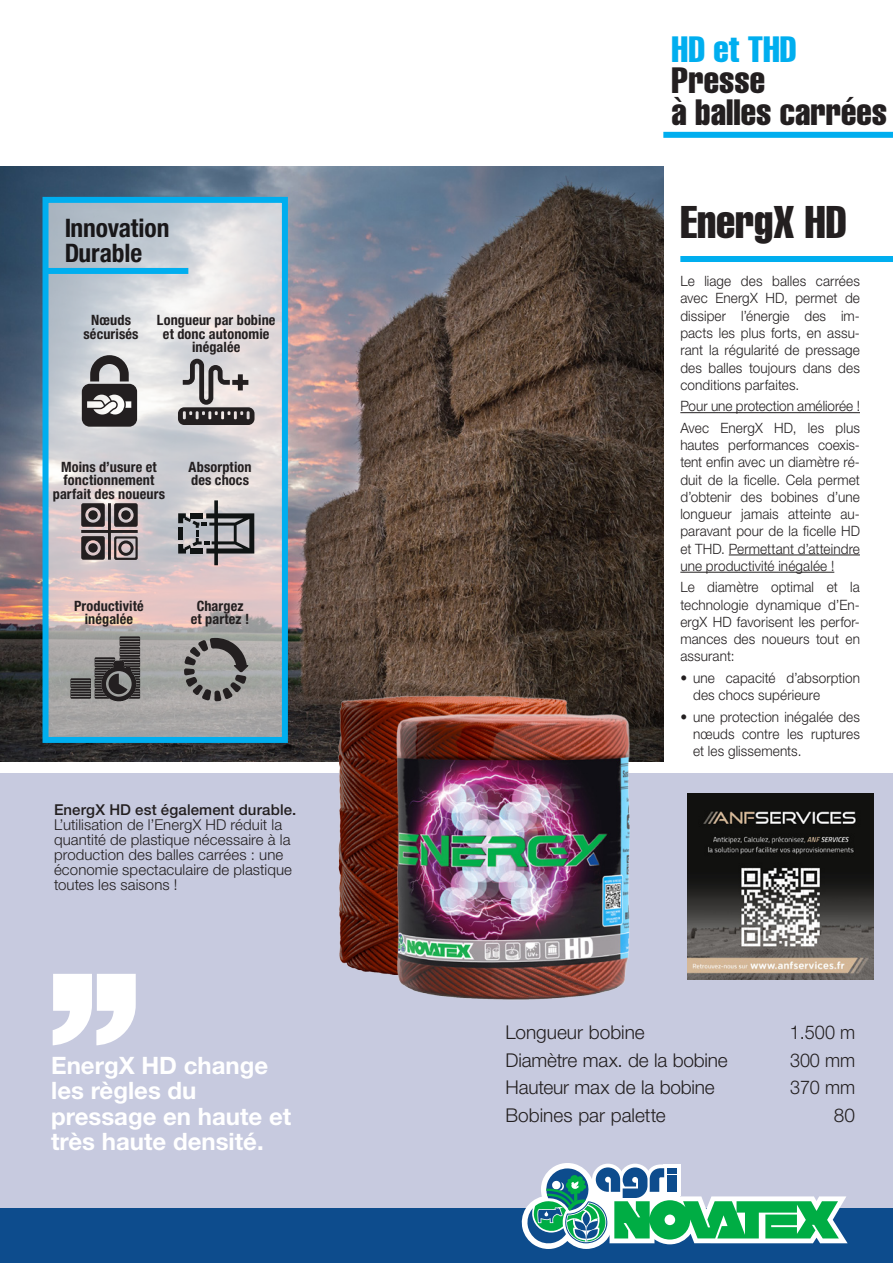
<style>
.page{position:relative;width:893px;height:1263px;background:#fff}
.page>*{position:absolute;margin:0;border:0;box-sizing:border-box;transform-origin:0 0}
.t1{font:extra-condensed 45px "Helvetica";color:#231f20}
.t2{font:extra-condensed 36px "Helvetica";color:#231f20}
.t3{font:extra-condensed 36px/31.5px "Helvetica";color:#00aeef}
.t4{font:700 condensed 25.5px/25px "Helvetica Neue LT Std";letter-spacing:-.005em;color:#231f20}
.t5{font:700 24px/25.5px "Helvetica Neue LT Std";color:#fff}
.Normale{font:300 19.05px "Helvetica Neue LT Std";letter-spacing:-.01em;color:#231f20}
.Normale-2{font:300 19.05px "Helvetica Neue LT Std";letter-spacing:-.01em;color:#231f20;scale:.95 1}
.t6{font:300 15px/15px "Helvetica Neue LT Std";letter-spacing:.005em;color:#231f20}
.t7{font:500 15px "Helvetica Neue LT Std";letter-spacing:.01em;color:#231f20}
.t8{font:300 14.25px/17.2px "Helvetica Neue LT Std";letter-spacing:.01em;color:#231f20;text-align:justify;scale:.95 1}
.t9{font:700 condensed 14.25px/13.5px "Helvetica Neue LT Std";letter-spacing:.01em;color:#231f20;text-align:center}
.s1{color:#231f20}
</style>
<div class="page">
<div style="left:0;top:774px;width:893px;height:489px;background:#c7cadf"></div>
<img style="left:0;top:166px;width:663px;height:595px">
<svg style="left:50px;top:204px;width:231px;height:532px;background:#cecacc"></svg>
<hr style="left:680px;top:412px;width:180px;height:1px;background:#231f20">
<hr style="left:729px;top:555px;width:131px;height:1px;background:#231f20">
<hr style="left:680px;top:572px;width:154px;height:1px;background:#231f20">
<div style="left:680px;top:256px;width:213px;height:6px;background:#00aeef"></div>
<div style="left:663px;top:132px;width:230px;height:6px;background:#00aeef"></div>
<div style="left:43px;top:197px;width:245px;height:546px;border:6px solid #00aeef"></div>
<svg style="left:178px;top:359px;width:76px;height:66px;background:#999595"></svg>
<svg style="left:178px;top:500px;width:76px;height:65px;background:#939092"></svg>
<svg style="left:81px;top:503px;width:57px;height:57px;background:#6e6566"></svg>
<div style="left:88px;top:543px;width:10px;height:10px;background:#231f20;border-radius:50%"></div>
<svg style="left:82px;top:355px;width:55px;height:72px;background:#737172"></svg>
<svg style="left:70px;top:636px;width:70px;height:65px;background:#6c6a69"></svg>
<svg style="left:184px;top:638px;width:65px;height:63px;background:#817f7e"></svg>
<svg style="left:53px;top:974px;width:83px;height:71px"></svg>
<div style="left:47px;top:268px;width:141px;height:6px;background:#00aeef"></div>
<div style="left:0;top:1209px;width:893px;height:54px;background:#0d4c8d"></div>
<svg style="left:521px;top:1163px;width:327px;height:86px"></svg>
<img style="left:261px;top:655px;width:364px;height:314px">
<img style="left:353px;top:694px;width:332px;height:306px">
<img style="left:688px;top:793px;width:186px;height:187px">
<h3 class="t4" style="left:64px;top:215px;width:107px">Innovation<br>Durable</h3>
<p class="t9" style="left:91px;top:313px;width:41px">Nœuds</p>
<p class="t9" style="left:83px;top:327px;width:57px">sécurisés</p>
<p class="t9" style="left:157px;top:313px;width:120px">Longueur par bobine</p>
<p class="t9" style="left:163px;top:327px;width:108px">et donc autonomie inégalée</p>
<p class="t9" style="left:53px;top:459px;width:114px">Moins d’usure et fonctionnement parfait des noueurs</p>
<p class="t9" style="left:189px;top:459px;width:65px">Absorption</p>
<p class="t9" style="left:191px;top:473px;width:59px">des chocs</p>
<p class="t9" style="left:74px;top:599px;width:71px">Productivité</p>
<p class="t9" style="left:85px;top:612px;width:50px">inégalée</p>
<p class="t9" style="left:197px;top:599px;width:48px">Chargez</p>
<p class="t9" style="left:191px;top:612px;width:60px">et partez !</p>
<p class="t7" style="left:54px;top:800px;width:244px">EnergX HD est également durable.</p>
<p class="t6" style="left:54px;top:817px;width:240px">L’utilisation de l’EnergX HD réduit la quantité de plastique nécessaire à la production des balles carrées : une économie spectaculaire de plastique toutes les saisons !</p>
<p class="t5" style="left:51px;top:1052px;width:242px">EnergX HD change les règles du pressage en haute et très haute densité.</p>
<p class="t3" style="left:672px;top:33px;width:126px">HD et THD<br><span class="s1">Presse</span></p>
<p class="t2" style="left:672px;top:89px;width:217px">à balles carrées</p>
<p class="t1" style="left:680px;top:194px;width:168px">EnergX HD</p>
<p class="t8" style="left:680px;top:272px;width:191px">Le liage des balles carrées avec EnergX HD, permet de dissiper l’énergie des im&shy;pacts les plus forts, en assu&shy;rant la régularité de pressage des balles toujours dans des conditions parfaites.</p>
<p class="t8" style="left:680px;top:397px;width:191px">Pour une protection améliorée !</p>
<p class="t8" style="left:680px;top:419px;width:191px">Avec EnergX HD, les plus hautes performances coexis&shy;tent enfin avec un diamètre ré&shy;duit de la ficelle. Cela permet d’obtenir des bobines d’une longueur jamais atteinte au&shy;paravant pour de la ficelle HD et THD. Permettant d’atteindre une productivité inégalée !</p>
<p class="t8" style="left:680px;top:578px;width:191px">Le diamètre optimal et la technologie dynamique d’En&shy;ergX HD favorisent les perfor&shy;mances des noueurs tout en assurant:</p>
<p class="t8" style="left:693px;top:669px;width:177px;text-indent:-13px">• une capacité d’absorption des chocs supérieure</p>
<p class="t8" style="left:693px;top:707px;width:177px;text-indent:-13px">• une protection inégalée des nœuds contre les ruptures et les glissements.</p>
<p class="Normale" style="left:506px;top:1021px;width:141px">Longueur bobine</p>
<p class="Normale-2" style="left:790px;top:1021px;width:70px">1.500 m</p>
<p class="Normale" style="left:506px;top:1048px;width:224px">Diamètre max. de la bobine</p>
<p class="Normale-2" style="left:790px;top:1048px;width:70px">300 mm</p>
<p class="Normale" style="left:506px;top:1076px;width:210px">Hauteur max de la bobine</p>
<p class="Normale-2" style="left:790px;top:1076px;width:70px">370 mm</p>
<p class="Normale" style="left:506px;top:1103px;width:162px">Bobines par palette</p>
<p class="Normale" style="left:834px;top:1103px;width:23px">80</p>
</div>
